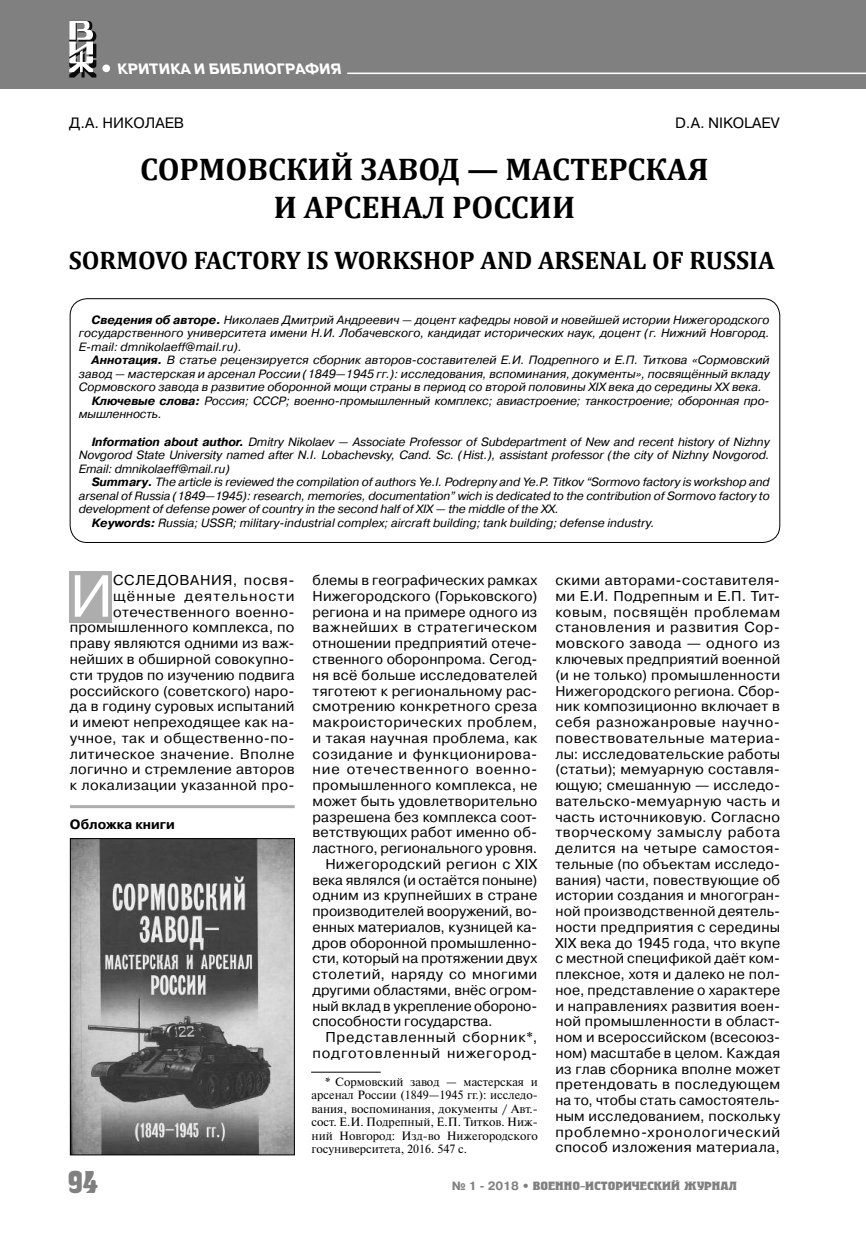
<style>
.page{position:relative;width:866px;height:1236px;background:#fff}
.page>*{position:absolute;margin:0;border:0;box-sizing:border-box;transform-origin:0 0}
.t1{font:59.25px "Pragmatica C";color:#fff}
.t2{font:700 31.5px/37.5px "Cambria";color:#000;text-align:center}
.t3{font:700 31.5px "Herold C";color:#808080}
.t4{font:700 25.5px "Cambria";color:#000}
.t5{font:15px "Pragmatica C";color:#000}
.t6{font:700 15px "Pragmatica C";color:#fff}
.t7{font:14.25px/15.8px "Pragmatica C";letter-spacing:.015em;color:#000;text-align:right}
.t8{font:14.25px "Pragmatica C";letter-spacing:-.005em;color:#000}
.t9{font:14.25px "Pragmatica C";letter-spacing:.035em;color:#000}
.t10{font:14.25px "Pragmatica C";letter-spacing:.055em;color:#000}
.t11{font:14.25px "Pragmatica C";letter-spacing:.04em;color:#000}
.t12{font:14.25px "Pragmatica C";letter-spacing:.05em;color:#000}
.t13{font:700 13.5px "Pragmatica C";color:#000}
.t14{font:italic 12px/13.5px "Pragmatica C";letter-spacing:-.01em;color:#000;text-align:justify}
.t15{font:12px/13.5px "Newton C";color:#000;text-align:justify}
.t16{font:700 12px "Herold C";color:#808080;scale:1.2 1}
.s1{font-weight:700}
.s2{font-family:"Newton C"}
.s3{font-style:italic}
.s4{font-family:"Pragmatica C"}
</style>
<div class="page">
<div style="left:0;top:0;width:866px;height:88px;background:#808080"></div>
<div style="left:102px;top:64px;width:8px;height:8px;background:#fff;border-radius:50%"></div>
<svg style="left:69px;top:21px;width:27px;height:57px"></svg>
<hr style="left:347px;top:73px;width:519px;height:1px;background:#fff">
<div style="left:70px;top:571px;width:42px;height:51px;background:#adadad"></div>
<div style="left:70px;top:298px;width:710px;height:245px;border:1px solid #000;border-radius:17px"></div>
<hr style="left:311px;top:1071px;width:70px;height:1px;background:#000">
<hr style="left:70px;top:805px;width:225px;height:3px;background:#adadad">
<img style="left:72px;top:840px;width:221px;height:313px">
<div style="left:70px;top:838px;width:225px;height:317px;border:1px solid #000"></div>
<p class="t6" style="left:118px;top:63px;width:227px">КРИТИКА И БИБЛИОГРАФИЯ</p>
<p class="t5" style="left:69px;top:117px;width:116px">Д.А. НИКОЛАЕВ</p>
<p class="t5" style="left:675px;top:117px;width:106px">D.A. NIKOLAEV</p>
<h2 class="t2" style="left:140px;top:150px;width:570px">СОРМОВСКИЙ ЗАВОД — МАСТЕРСКАЯ<br>И АРСЕНАЛ РОССИИ</h2>
<h3 class="t4" style="left:69px;top:244px;width:707px">SORMOVO FACTORY IS WORKSHOP AND ARSENAL OF RUSSIA</h3>
<p class="t14" style="left:79px;top:314px;width:692px;text-indent:13px"><span class="s1">Сведения об авторе.</span> Николаев Дмитрий Андреевич — доцент кафедры новой и новейшей истории Нижегородского государственного университета имени Н.И. Лобачевского, кандидат исторических наук, доцент (г. Нижний Новгород.<br>E-mail: dmnikolaeff@mail.ru).</p>
<p class="t14" style="left:92px;top:354px;width:679px"><span class="s1">Аннотация.</span> В статье рецензируется сборник авторов-составителей Е.И. Подрепного и Е.П. Титкова «Сормовский</p>
<p class="t14" style="left:79px;top:368px;width:692px">завод — мастерская и арсенал России (1849—1945 гг.): исследования, вспоминания, документы», посвящённый вкладу</p>
<p class="t14" style="left:79px;top:381px;width:684px">Сормовского завода в развитие оборонной мощи страны в период со второй половины XIX века до середины XX века.</p>
<p class="t14" style="left:92px;top:395px;width:679px"><span class="s1">Ключевые слова:</span> Россия; СССР; военно-промышленный комплекс; авиастроение; танкостроение; оборонная про-</p>
<p class="t14" style="left:79px;top:408px;width:84px">мышленность.</p>
<p class="t14" style="left:79px;top:435px;width:692px;text-indent:13px"><span class="s1">Information about author.</span> Dmitry Nikolaev — Associate Professor of Subdepartment of New and recent history of Nizhny Novgorod State University named after N.I. Lobachevsky, Cand. Sc. (Hist.), assistant professor (the city of Nizhny Novgorod.<br>Email: dmnikolaeff@mail.ru)</p>
<p class="t14" style="left:92px;top:476px;width:679px"><span class="s1">Summary.</span> The article is reviewed the compilation of authors Ye.I. Podrepny and Ye.P. Titkov “Sormovo factory is workshop and</p>
<p class="t14" style="left:79px;top:489px;width:692px">arsenal of Russia (1849—1945): research, memories, documentation” wich is dedicated to the contribution of Sormovo factory to</p>
<p class="t14" style="left:79px;top:503px;width:481px">development of defense power of country in the second half of XIX — the middle of the XX.</p>
<p class="t14" style="left:92px;top:516px;width:564px"><span class="s1">Keywords:</span> Russia; USSR; military-industrial complex; aircraft building; tank building; defense industry.</p>
<p class="t7" style="left:70px;top:573px;width:226px">ССЛЕДОВАНИЯ, посвя&shy;щённые деятельности отечественного военно&shy;промышленного комплекса, по праву являются одними из важ&shy;нейших в обширной совокупно&shy;сти трудов по изучению подвига российского (советского) наро&shy;да в годину суровых испытаний и имеют непреходящее как на&shy;учное, так и общественно-по&shy;литическое значение. Вполне логично и стремление авторов к локализации указанной про-</p>
<p class="t7" style="left:312px;top:573px;width:226px">блемы в географических рамках</p>
<h1 class="t1" style="left:70px;top:574px;width:45px">И</h1>
<p class="t7" style="left:312px;top:589px;width:226px">Нижегородского (Горьковского)</p>
<p class="t7" style="left:312px;top:605px;width:226px">региона и на примере одного из</p>
<p class="t11" style="left:312px;top:622px;width:226px">важнейших в стратегическом</p>
<p class="t7" style="left:312px;top:636px;width:226px">отношении предприятий отече-</p>
<p class="t7" style="left:312px;top:652px;width:226px">ственного оборонпрома. Сегод-</p>
<p class="t7" style="left:312px;top:668px;width:226px">ня всё больше исследователей</p>
<p class="t7" style="left:312px;top:684px;width:226px">тяготеют к региональному рас-</p>
<p class="t7" style="left:312px;top:699px;width:226px">смотрению конкретного среза</p>
<p class="t9" style="left:312px;top:717px;width:226px">макроисторических проблем,</p>
<p class="t7" style="left:312px;top:731px;width:226px">и такая научная проблема, как</p>
<p class="t9" style="left:312px;top:748px;width:226px">созидание и функционирова-</p>
<p class="t10" style="left:312px;top:764px;width:226px">ние отечественного военно-</p>
<p class="t7" style="left:312px;top:778px;width:226px">промышленного комплекса, не</p>
<p class="t7" style="left:312px;top:794px;width:226px">может быть удовлетворительно</p>
<p class="t7" style="left:312px;top:810px;width:226px">разрешена без комплекса соот-</p>
<p class="t7" style="left:312px;top:825px;width:226px">ветствующих работ именно об-</p>
<p class="t7" style="left:312px;top:841px;width:226px">ластного, регионального уровня.</p>
<p class="t7" style="left:325px;top:857px;width:213px">Нижегородский регион с XIX</p>
<p class="t7" style="left:312px;top:873px;width:226px">века являлся (и остаётся поныне)</p>
<p class="t7" style="left:312px;top:888px;width:226px">одним из крупнейших в стране</p>
<p class="t8" style="left:312px;top:906px;width:226px">производителей вооружений, во-</p>
<p class="t7" style="left:312px;top:920px;width:226px">енных материалов, кузницей ка-</p>
<p class="t7" style="left:312px;top:936px;width:226px">дров оборонной промышленно-</p>
<p class="t8" style="left:312px;top:953px;width:226px">сти, который на протяжении двух</p>
<p class="t7" style="left:312px;top:967px;width:226px">столетий, наряду со многими</p>
<p class="t7" style="left:312px;top:983px;width:226px">другими областями, внёс огром-</p>
<p class="t8" style="left:312px;top:1000px;width:226px">ный вклад в укрепление обороно-</p>
<p class="t7" style="left:312px;top:1014px;width:182px">способности государства.</p>
<p class="t12" style="left:325px;top:1032px;width:213px">Представленный сборник<span class="s2">*</span>,</p>
<p class="t10" style="left:312px;top:1047px;width:226px">подготовленный нижегород-</p>
<p class="t13" style="left:70px;top:819px;width:106px">Обложка книги</p>
<p class="t15" style="left:311px;top:1075px;width:228px;text-indent:13px"><span class="s3">*</span> Сормовский завод — мастерская и арсенал России (1849—1945 гг.): исследо&shy;вания, воспоминания, документы / Авт.- сост. Е.И. Подрепный, Е.П. Титков. Ниж&shy;ний Новгород: Изд-во Нижегородского госуниверситета, 2016. 547 с.</p>
<p class="t7" style="left:555px;top:573px;width:226px;text-align:justify">скими авторами-составителя&shy;ми Е.И. Подрепным и Е.П. Тит&shy;ковым, посвящён проблемам становления и развития Сор&shy;мовского завода — одного из ключевых предприятий военной (и не только) промышленности Нижегородского региона. Сбор&shy;ник композиционно включает в себя разножанровые научно&shy;повествовательные материа&shy;лы: исследовательские работы (статьи); мемуарную составля&shy;ющую; смешанную — исследо&shy;вательско-мемуарную часть и часть источниковую. Согласно творческому замыслу работа делится на четыре самостоя&shy;тельные (по объектам исследо&shy;вания) части, повествующие об истории создания и многогран&shy;ной производственной деятель&shy;ности предприятия с середины XIX века до 1945 года, что вкупе с местной спецификой даёт ком&shy;плексное, хотя и далеко не пол&shy;ное, представление о характере и направлениях развития воен&shy;ной промышленности в област&shy;ном и всероссийском (всесоюз&shy;ном) масштабе в целом. Каждая из глав сборника вполне может претендовать в последующем на то, чтобы стать самостоятель&shy;ным исследованием, поскольку проблемно-хронологический способ изложения материала,</p>
<h2 class="t3" style="left:68px;top:1163px;width:32px">94</h2>
<p class="t16" style="left:452px;top:1179px;width:239px"><span class="s4">№ 1 - 2018 •</span> ВОЕННО-ИСТОРИЧЕСКИЙ ЖУРНАЛ</p>
</div>
